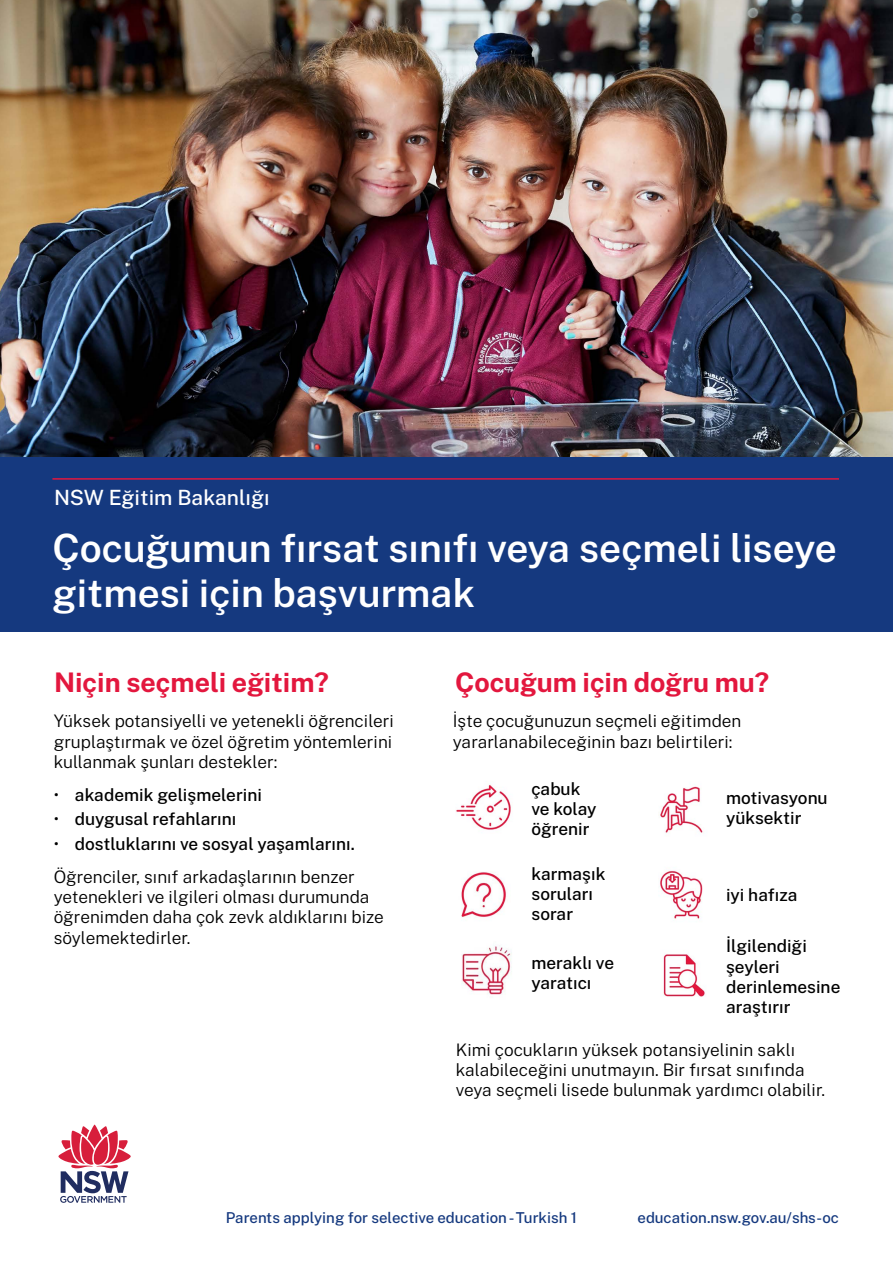
<style>
.page{position:relative;width:893px;height:1263px;background:#fff}
.page>*{position:absolute;margin:0;border:0;box-sizing:border-box;transform-origin:0 0}
.t1{font:600 39px/45px "Public Sans";color:#fff}
.t2{font:700 27px "Public Sans";color:#e3173e}
.t3{font:500 21px "Public Sans";color:#fff}
.Body_txt_12pt{font:300 17.25px/20.2px "Public Sans";color:#000}
.Body_txt_Style_2{font:500 17.25px/20.2px "Public Sans";color:#000}
.t4{font:500 15px "Public Sans";color:#15397f}
.s1{font-weight:300}
</style>
<div class="page">
<img style="left:0;top:0;width:893px;height:457px">
<div style="left:0;top:457px;width:893px;height:174px;background:#15397f"></div>
<svg style="left:58px;top:1124px;width:73px;height:79px"></svg>
<img style="left:456px;top:784px;width:55px;height:46px">
<img style="left:660px;top:786px;width:43px;height:47px">
<img style="left:461px;top:872px;width:45px;height:45px">
<img style="left:660px;top:870px;width:43px;height:49px">
<img style="left:461px;top:946px;width:51px;height:49px">
<img style="left:663px;top:954px;width:42px;height:43px">
<hr style="left:52px;top:478px;width:787px;height:2px;background:#e3173e">
<p class="t3" style="left:54px;top:482px;width:217px">NSW Eğitim Bakanlığı</p>
<h1 class="t1" style="left:52px;top:523px;width:786px">Çocuğumun fırsat sınıfı veya seçmeli liseye gitmesi için başvurmak</h1>
<h2 class="t2" style="left:54px;top:662px;width:276px">Niçin seçmeli eğitim?</h2>
<p class="Body_txt_12pt" style="left:54px;top:710px;width:342px;text-align:justify">Yüksek potansiyelli ve yetenekli öğrencileri gruplaştırmak ve özel öğretim yöntemlerini kullanmak şunları destekler:</p>
<p class="Body_txt_Style_2" style="left:54px;top:783px;width:210px"><span class="s1">•</span> akademik gelişmelerini</p>
<p class="Body_txt_Style_2" style="left:54px;top:808px;width:184px"><span class="s1">•</span> duygusal refahlarını</p>
<p class="Body_txt_Style_2" style="left:54px;top:832px;width:303px"><span class="s1">•</span> dostluklarını ve sosyal yaşamlarını.</p>
<p class="Body_txt_12pt" style="left:54px;top:865px;width:332px">Öğrenciler, sınıf arkadaşlarının benzer yetenekleri ve ilgileri olması durumunda öğrenimden daha çok zevk aldıklarını bize söylemektedirler.</p>
<h2 class="t2" style="left:455px;top:662px;width:316px">Çocuğum için doğru mu?</h2>
<p class="Body_txt_12pt" style="left:453px;top:710px;width:290px">İşte çocuğunuzun seçmeli eğitimden yararlanabileceğinin bazı belirtileri:</p>
<p class="Body_txt_Style_2" style="left:531px;top:777px;width:67px">çabuk ve kolay öğrenir</p>
<p class="Body_txt_Style_2" style="left:726px;top:786px;width:103px">motivasyonu yüksektir</p>
<p class="Body_txt_Style_2" style="left:531px;top:862px;width:76px">karmaşık soruları sorar</p>
<p class="Body_txt_Style_2" style="left:726px;top:883px;width:73px">iyi hafıza</p>
<p class="Body_txt_Style_2" style="left:726px;top:935px;width:116px">İlgilendiği şeyleri derinlemesine araştırır</p>
<p class="Body_txt_12pt" style="left:456px;top:1038px;width:371px">Kimi çocukların yüksek potansiyelinin saklı kalabileceğini unutmayın. Bir fırsat sınıfında veya seçmeli lisede bulunmak yardımcı olabilir.</p>
<p class="Body_txt_Style_2" style="left:531px;top:951px;width:84px">meraklı ve yaratıcı</p>
<p class="t4" style="left:226px;top:1207px;width:353px">Parents applying for selective education - Turkish 1</p>
<p class="t4" style="left:638px;top:1207px;width:203px">education.nsw.gov.au/shs-oc</p>
</div>
